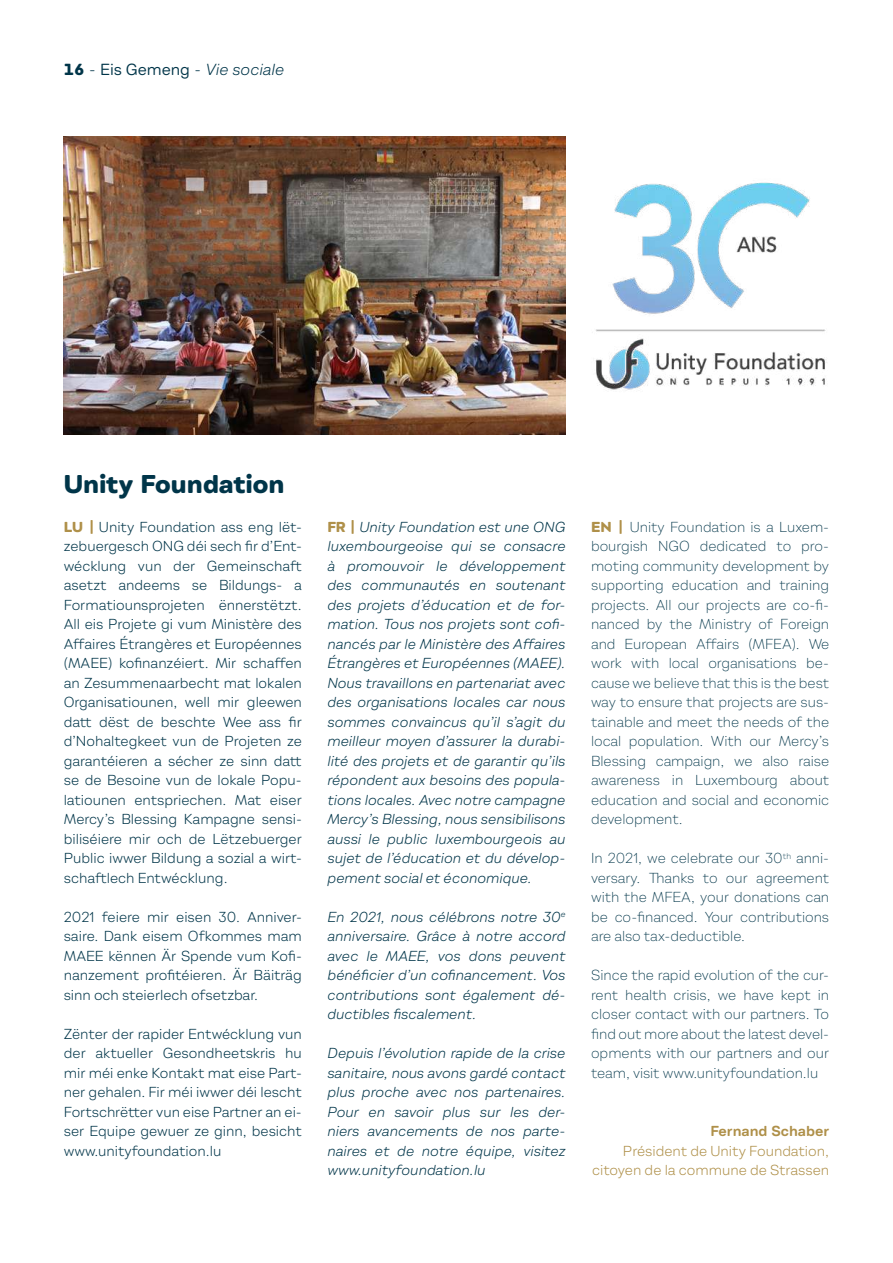
<style>
.page{position:relative;width:893px;height:1263px;background:#fff}
.page>*{position:absolute;margin:0;border:0;box-sizing:border-box;transform-origin:0 0}
.t1{font:800 24px "Montreux GS";color:#003549}
.t2{font:italic 15px "Montreux CS";color:#003549}
.t3{font:italic 13.5px/19.5px "Montreux GS";color:#003549;text-align:justify}
.t4{font:13.5px/19.5px "Montreux GS";color:#003549;text-align:justify}
.t5{font:300 13.5px/19.5px "Montreux GS";color:#003549;text-align:justify}
.t6{font:13.5px/19.5px "Montreux GS";color:#af9049;text-align:right}
.t7{font:700 13.5px "Montreux GS";color:#af9049}
.s1{font-family:"Montreux GS";font-weight:800;font-style:normal}
.s2{font-family:"Montreux GS";font-style:normal}
.s3{font-weight:800;color:#af9049}
.s4{font-weight:800;font-style:normal;color:#af9049}
</style>
<div class="page">
<img style="left:64px;top:136px;width:502px;height:298px">
<img style="left:595px;top:182px;width:232px;height:208px">
<p class="t2" style="left:64px;top:61px;width:222px"><span class="s1">16</span> <span class="s2">-</span> <span class="s2">Eis Gemeng</span> <span class="s2">-</span> Vie sociale</p>
<h1 class="t1" style="left:64px;top:468px;width:222px">Unity Foundation</h1>
<p class="t4" style="left:64px;top:517px;width:240px"><span class="s3">LU |</span> Unity Foundation ass eng lët&shy;zebuergesch ONG déi sech fir d’Ent&shy;wécklung vun der Gemeinschaft asetzt andeems se Bildungs- a Formatiounsprojeten ënnerstëtzt.<br>All eis Projete gi vum Ministère des Affaires Étrangères et Européennes (MAEE) kofinanzéiert. Mir schaffen an Zesummenaarbecht mat lokalen Organisatiounen, well mir gleewen datt dëst de beschte Wee ass fir d’Nohaltegkeet vun de Projeten ze garantéieren a sécher ze sinn datt se de Besoine vun de lokale Popu&shy;latiounen entspriechen. Mat eiser Mercy’s Blessing Kampagne sensi&shy;biliséiere mir och de Lëtzebuerger Public iwwer Bildung a sozial a wirt&shy;schaftlech Entwécklung.</p>
<p class="t4" style="left:64px;top:907px;width:240px">2021 feiere mir eisen 30. Anniver&shy;saire. Dank eisem Ofkommes mam MAEE kënnen Är Spende vum Kofi&shy;nanzement profitéieren. Är Bäiträg sinn och steierlech ofsetzbar.</p>
<p class="t4" style="left:64px;top:1024px;width:240px">Zënter der rapider Entwécklung vun der aktueller Gesondheetskris hu mir méi enke Kontakt mat eise Part&shy;ner gehalen. Fir méi iwwer déi lescht Fortschrëtter vun eise Partner an ei&shy;ser Equipe gewuer ze ginn, besicht www.unityfoundation.lu</p>
<p class="t3" style="left:327px;top:517px;width:240px"><span class="s4">FR |</span> Unity Foundation est une ONG luxembourgeoise qui se consacre à promouvoir le développement des communautés en soutenant des projets d’éducation et de for&shy;mation. Tous nos projets sont cofi&shy;nancés par le Ministère des Affaires Étrangères et Européennes (MAEE).<br>Nous travaillons en partenariat avec des organisations locales car nous sommes convaincus qu’il s’agit du meilleur moyen d’assurer la durabi&shy;lité des projets et de garantir qu’ils répondent aux besoins des popula&shy;tions locales. Avec notre campagne Mercy’s Blessing, nous sensibilisons aussi le public luxembourgeois au sujet de l’éducation et du dévelop&shy;pement social et économique.</p>
<p class="t3" style="left:327px;top:907px;width:240px">En 2021, nous célébrons notre 30<sup>e </sup>anniversaire. Grâce à notre accord avec le MAEE, vos dons peuvent bénéficier d’un cofinancement. Vos contributions sont également dé&shy;ductibles fiscalement.</p>
<p class="t3" style="left:327px;top:1043px;width:240px">Depuis l’évolution rapide de la crise sanitaire, nous avons gardé contact plus proche avec nos partenaires.<br>Pour en savoir plus sur les der&shy;niers avancements de nos parte&shy;naires et de notre équipe, visitez www.unityfoundation.lu</p>
<p class="t5" style="left:591px;top:517px;width:240px"><span class="s3">EN |</span> Unity Foundation is a Luxem&shy;bourgish NGO dedicated to pro&shy;moting community development by supporting education and training projects. All our projects are co-fi&shy;nanced by the Ministry of Foreign and European Affairs (MFEA). We work with local organisations be&shy;cause we believe that this is the best way to ensure that projects are sus&shy;tainable and meet the needs of the local population. With our Mercy’s Blessing campaign, we also raise awareness in Luxembourg about education and social and economic development.</p>
<p class="t5" style="left:591px;top:848px;width:240px">In 2021, we celebrate our 30<sup>th</sup> anni&shy;versary. Thanks to our agreement with the MFEA, your donations can be co-financed. Your contributions are also tax-deductible.</p>
<p class="t5" style="left:591px;top:965px;width:240px">Since the rapid evolution of the cur&shy;rent health crisis, we have kept in closer contact with our partners. To find out more about the latest devel&shy;opments with our partners and our team, visit www.unityfoundation.lu</p>
<p class="t7" style="left:710px;top:1123px;width:120px">Fernand Schaber</p>
<p class="t6" style="left:592px;top:1141px;width:238px">Président de Unity Foundation, citoyen de la commune de Strassen</p>
</div>
